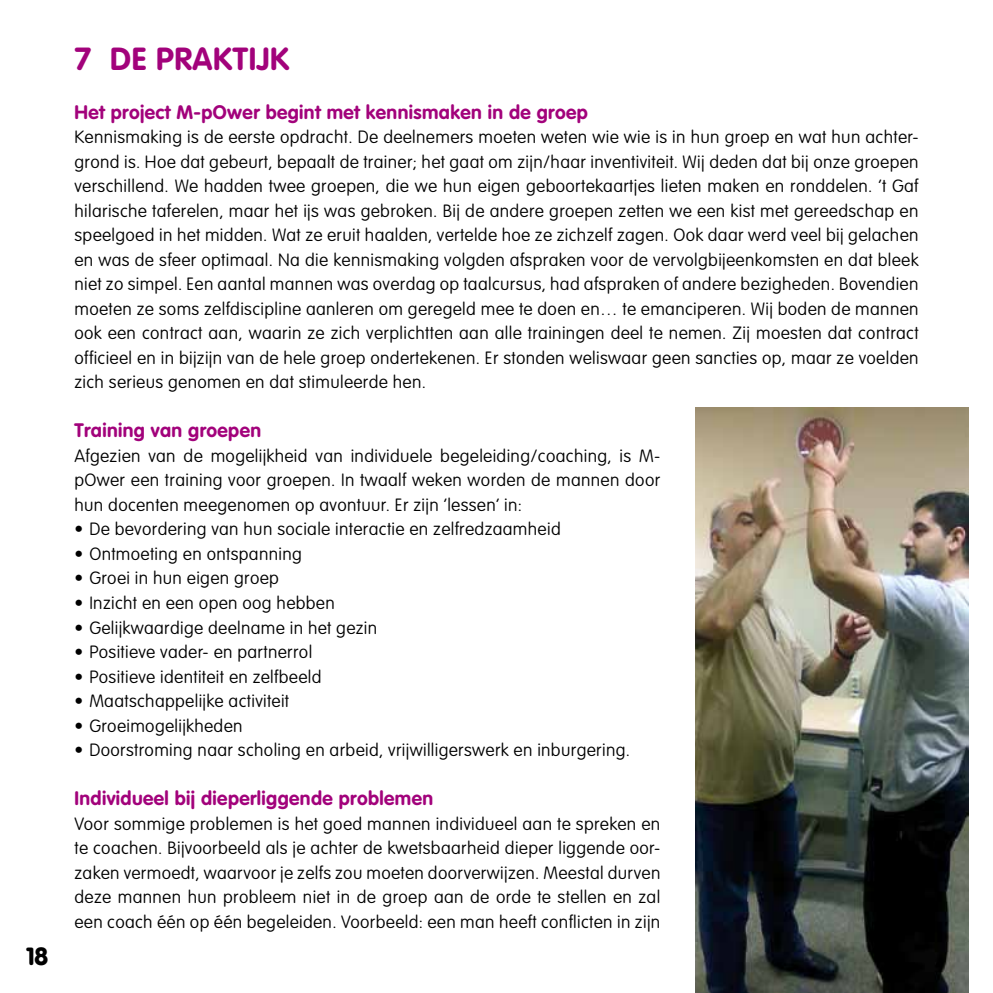
<style>
.page{position:relative;width:993px;height:993px;background:#fff}
.page>*{position:absolute;margin:0;border:0;box-sizing:border-box;transform-origin:0 0}
.t1{font:700 31.5px "VAG Rounded";color:#a2027b}
.t2{font:900 24.5px "VAG Rounded";color:#000}
.t3{font:700 19.25px "VAG Rounded";letter-spacing:.02em;color:#a2027b}
.t4{font:100 17.5px/24.5px "VAG Rounded";letter-spacing:.02em;color:#000;text-align:justify}
</style>
<div class="page">
<img style="left:695px;top:407px;width:272px;height:585px">
<h2 class="t2" style="left:26px;top:941px;width:23px">18</h2>
<h1 class="t1" style="left:74px;top:40px;width:135px">7 De prakti</h1>
<h1 class="t1" style="left:257px;top:40px;width:31px">jk</h1>
<p class="t3" style="left:74px;top:100px;width:514px">Het project M-pOwer begint met kennismaken in de groep</p>
<p class="t4" style="left:74px;top:125px;width:845px">Kennismaking is de eerste opdracht. De deelnemers moeten weten wie wie is in hun groep en wat hun achter&shy;grond is. Hoe dat gebeurt, bepaalt de trainer; het gaat om zijn/haar inventiviteit. Wij deden dat bij onze groepen verschillend. We hadden twee groepen, die we hun eigen geboortekaartjes lieten maken en ronddelen. ’t Gaf hilarische taferelen, maar het ijs was gebroken. Bij de andere groepen zetten we een kist met gereedschap en speelgoed in het midden. Wat ze eruit haalden, vertelde hoe ze zichzelf zagen. Ook daar werd veel bij gelachen en was de sfeer optimaal. Na die kennismaking volgden afspraken voor de vervolgbijeenkomsten en dat bleek niet zo simpel. Een aantal mannen was overdag op taalcursus, had afspraken of andere bezigheden. Bovendien moeten ze soms zelfdiscipline aanleren om geregeld mee te doen en… te emanciperen. Wij boden de mannen ook een contract aan, waarin ze zich verplichtten aan alle trainingen deel te nemen. Zij moesten dat contract officieel en in bijzijn van de hele groep ondertekenen. Er stonden weliswaar geen sancties op, maar ze voelden zich serieus genomen en dat stimuleerde hen.</p>
<p class="t3" style="left:74px;top:419px;width:188px">Training van groepen</p>
<p class="t4" style="left:74px;top:443px;width:587px">Afgezien van de mogelijkheid van individuele begeleiding/coaching, is M&shy;pOwer een training voor groepen. In twaalf weken worden de mannen door hun docenten meegenomen op avontuur. Er zijn ‘lessen’ in:</p>
<p class="t4" style="left:74px;top:517px;width:487px">• De bevordering van hun sociale interactie en zelfredzaamheid</p>
<p class="t4" style="left:74px;top:541px;width:229px">• Ontmoeting en ontspanning</p>
<p class="t4" style="left:74px;top:566px;width:206px">• Groei in hun eigen groep</p>
<p class="t4" style="left:74px;top:590px;width:262px">• Inzicht en een open oog hebben</p>
<p class="t4" style="left:74px;top:615px;width:304px">• Gelijkwaardige deelname in het gezin</p>
<p class="t4" style="left:74px;top:639px;width:239px">• Positieve vader- en partnerrol</p>
<p class="t4" style="left:74px;top:664px;width:248px">• Positieve identiteit en zelfbeeld</p>
<p class="t4" style="left:74px;top:688px;width:216px">• Maatschappelijke activiteit</p>
<p class="t4" style="left:74px;top:713px;width:169px">• Groeimogelijkheden</p>
<p class="t4" style="left:74px;top:737px;width:557px">• Doorstroming naar scholing en arbeid, vrijwilligerswerk en inburgering.</p>
<p class="t3" style="left:74px;top:786px;width:360px">Individueel bij dieperliggende problemen</p>
<p class="t4" style="left:74px;top:811px;width:587px">Voor sommige problemen is het goed mannen individueel aan te spreken en te coachen. Bijvoorbeeld als je achter de kwetsbaarheid dieper liggende oor&shy;zaken vermoedt, waarvoor je zelfs zou moeten doorverwijzen. Meestal durven deze mannen hun probleem niet in de groep aan de orde te stellen en zal een coach één op één begeleiden. Voorbeeld: een man heeft conflicten in zijn</p>
</div>
